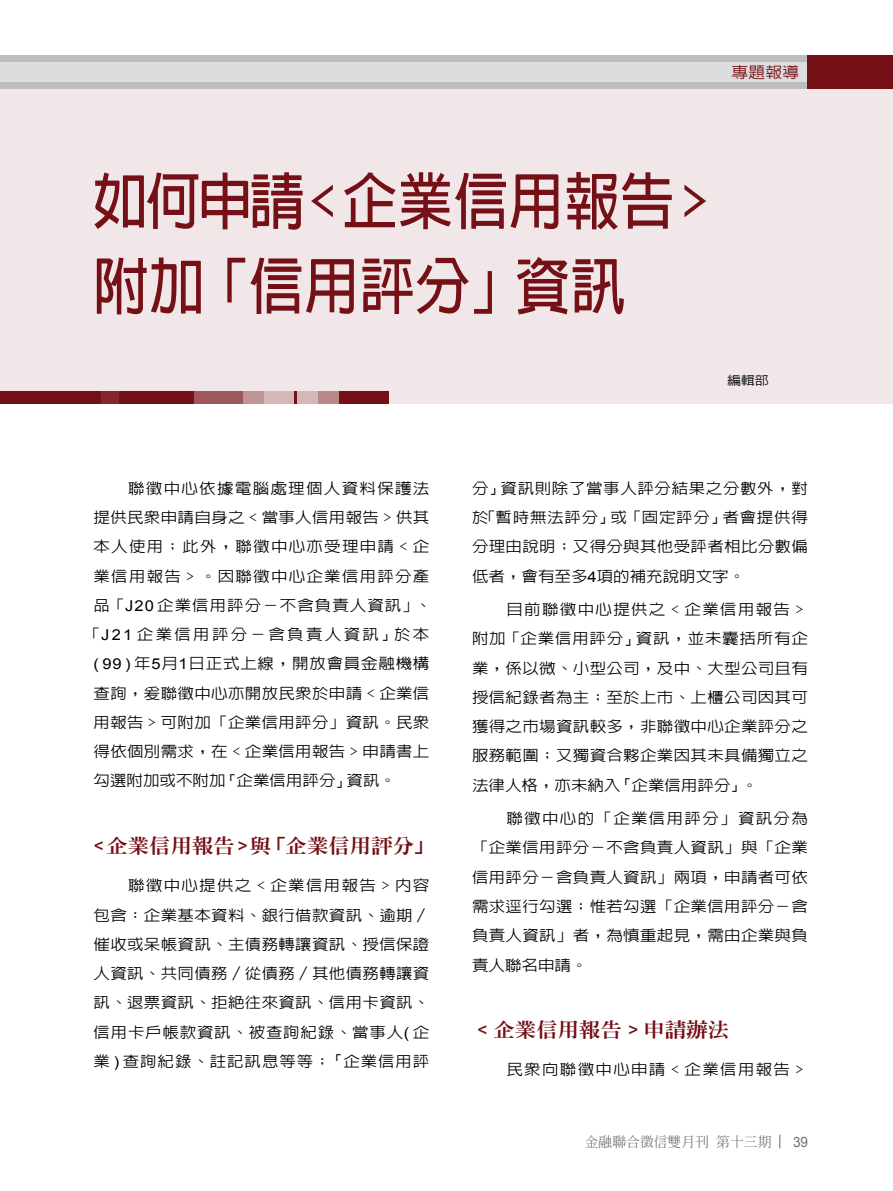
<style>
.page{position:relative;width:893px;height:1191px;background:#fff}
.page>*{position:absolute;margin:0;border:0;box-sizing:border-box;transform-origin:0 0}
.t1{font:700 61.65px/84.8px "AR Hei B5";color:#741016;scale:.9 1}
.t2{font:800 19.5px "AR Ming B5";color:#741016;scale:1.1 1}
.t3{font:500 15.3px "AR Hei B5";color:#741016;scale:1.1 1}
.t4{font:500 15px/29.2px "AR Hei B5";letter-spacing:.02em;color:#000;text-align:justify;scale:1.1 1}
.t5{font:500 15px "AR Hei B5";letter-spacing:.075em;color:#000;scale:1.1 1}
.t6{font:500 15px "AR Hei B5";letter-spacing:.08em;color:#000;scale:1.1 1}
.t7{font:500 15px "AR Hei B5";letter-spacing:.045em;color:#000;scale:1.1 1}
.t8{font:500 15px "AR Hei B5";letter-spacing:.06em;color:#000;scale:1.1 1}
.t9{font:500 15px "AR Hei B5";letter-spacing:.14em;color:#000;scale:1.1 1}
.t10{font:500 15px "AR Hei B5";color:#000;scale:1.1 1}
.t11{font:14.25px "Arial";color:#6d6f71;scale:.95 1}
.t12{font:500 13.8px "AR Ming B5";color:#6d6f71}
.t13{font:500 12.3px "AR Hei B5";color:#000;scale:1.13 1}
.s1{font-family:"Arial";font-weight:400}
.s2{font-family:"Li Hei Pro";font-weight:400;font-size:13.8px}
</style>
<div class="page">
<div style="left:0;top:55px;width:893px;height:34px;background:#bcbdc0"></div>
<div style="left:0;top:62px;width:893px;height:20px;background:#dcddde"></div>
<div style="left:808px;top:55px;width:85px;height:34px;background:#741016"></div>
<svg style="left:779px;top:1134px;width:1px;height:14px"></svg>
<div style="left:0;top:89px;width:893px;height:315px;background:#f1e7e8"></div>
<div style="left:0;top:391px;width:388px;height:13px;background:#741016"></div>
<div style="left:102px;top:391px;width:17px;height:13px;background:#82282d"></div>
<div style="left:194px;top:391px;width:49px;height:13px;background:#9e585c"></div>
<div style="left:243px;top:391px;width:21px;height:13px;background:#c09396"></div>
<div style="left:264px;top:391px;width:29px;height:13px;background:#d5b7b9"></div>
<div style="left:298px;top:391px;width:20px;height:13px;background:#d5b7b9"></div>
<div style="left:318px;top:391px;width:21px;height:13px;background:#b9878a"></div>
<p class="t3" style="left:732px;top:65px;width:63px">專題報導</p>
<h1 class="t1" style="left:93px;top:159px;width:700px">如何申請﹤企業信用報告﹥附加「信用評分」資訊</h1>
<p class="t13" style="left:727px;top:374px;width:38px">編輯部</p>
<p class="t6" style="left:128px;top:480px;width:276px">聯徵中心依據電腦處理個人資料保護法</p>
<p class="t4" style="left:94px;top:503px;width:307px">提供民眾申請自身之﹤當事人信用報告﹥供其</p>
<p class="t5" style="left:94px;top:539px;width:307px">本人使用；此外，聯徵中心亦受理申請﹤企</p>
<p class="t5" style="left:94px;top:568px;width:307px">業信用報告﹥。因聯徵中心企業信用評分產</p>
<p class="t8" style="left:94px;top:597px;width:308px">品「<span class="s1">J20</span> 企業信用評分－不含負責人資訊」、</p>
<p class="t9" style="left:84px;top:627px;width:316px">「<span class="s1">J21</span> 企業信用評分－含負責人資訊<span class="s2">」</span>於本</p>
<p class="t7" style="left:94px;top:656px;width:307px"><span class="s1">( 99 )</span> 年<span class="s1">5</span>月<span class="s1">1</span>日正式上線，開放會員金融機構</p>
<p class="t4" style="left:94px;top:678px;width:307px">查詢，爰聯徵中心亦開放民眾於申請﹤企業信</p>
<p class="t4" style="left:94px;top:707px;width:307px">用報告﹥可附加「企業信用評分」資訊。民眾</p>
<p class="t4" style="left:94px;top:737px;width:307px">得依個別需求，在﹤企業信用報告﹥申請書上</p>
<p class="t10" style="left:94px;top:773px;width:276px">勾選附加或不附加<span class="s2">「</span>企業信用評分<span class="s2">」</span>資訊。</p>
<h2 class="t2" style="left:88px;top:836px;width:316px">﹤企業信用報告﹥與「企業信用評分」</h2>
<p class="t4" style="left:94px;top:871px;width:307px;text-indent:34px">聯徵中心提供之﹤企業信用報告﹥內容包含：企業基本資料、銀行借款資訊、逾期／催收或呆帳資訊、主債務轉讓資訊、授信保證人資訊、共同債務／從債務／其他債務轉讓資訊、退票資訊、拒絕往來資訊、信用卡資訊、信用卡戶帳款資訊、被查詢紀錄、當事人<span class="s1">(</span> 企業 <span class="s1">)</span> 查詢紀錄、註記訊息等等；<span class="s2">「</span>企業信用評</p>
<p class="t4" style="left:472px;top:473px;width:307px">分<span class="s2">」</span>資訊則除了當事人評分結果之分數外，對於「暫時無法評分<span class="s2">」</span>或「固定評分<span class="s2">」</span>者會提供得分理由說明；又得分與其他受評者相比分數偏低者，會有至多<span class="s1">4</span>項的補充說明文字。</p>
<p class="t4" style="left:472px;top:595px;width:307px;text-indent:34px">目前聯徵中心提供之﹤企業信用報告﹥附加「企業信用評分<span class="s2">」</span>資訊，並未囊括所有企業，係以微、小型公司，及中、大型公司且有授信紀錄者為主；至於上市、上櫃公司因其可獲得之市場資訊較多，非聯徵中心企業評分之服務範圍；又獨資合夥企業因其未具備獨立之法律人格，亦未納入<span class="s2">「</span>企業信用評分<span class="s2">」</span>。</p>
<p class="t4" style="left:472px;top:804px;width:307px;text-indent:34px">聯徵中心的「企業信用評分」資訊分為「企業信用評分－不含負責人資訊」與「企業信用評分－含負責人資訊」兩項，申請者可依需求逕行勾選；惟若勾選「企業信用評分－含負責人資訊」者，為慎重起見，需由企業與負責人聯名申請。</p>
<h2 class="t2" style="left:472px;top:1020px;width:235px">﹤企業信用報告﹥申請辦法</h2>
<p class="t6" style="left:506px;top:1062px;width:276px">民眾向聯徵中心申請﹤企業信用報告﹥</p>
<p class="t12" style="left:585px;top:1135px;width:188px">金融聯合徵信雙月刊第十三期</p>
<p class="t11" style="left:793px;top:1133px;width:17px">39</p>
</div>
